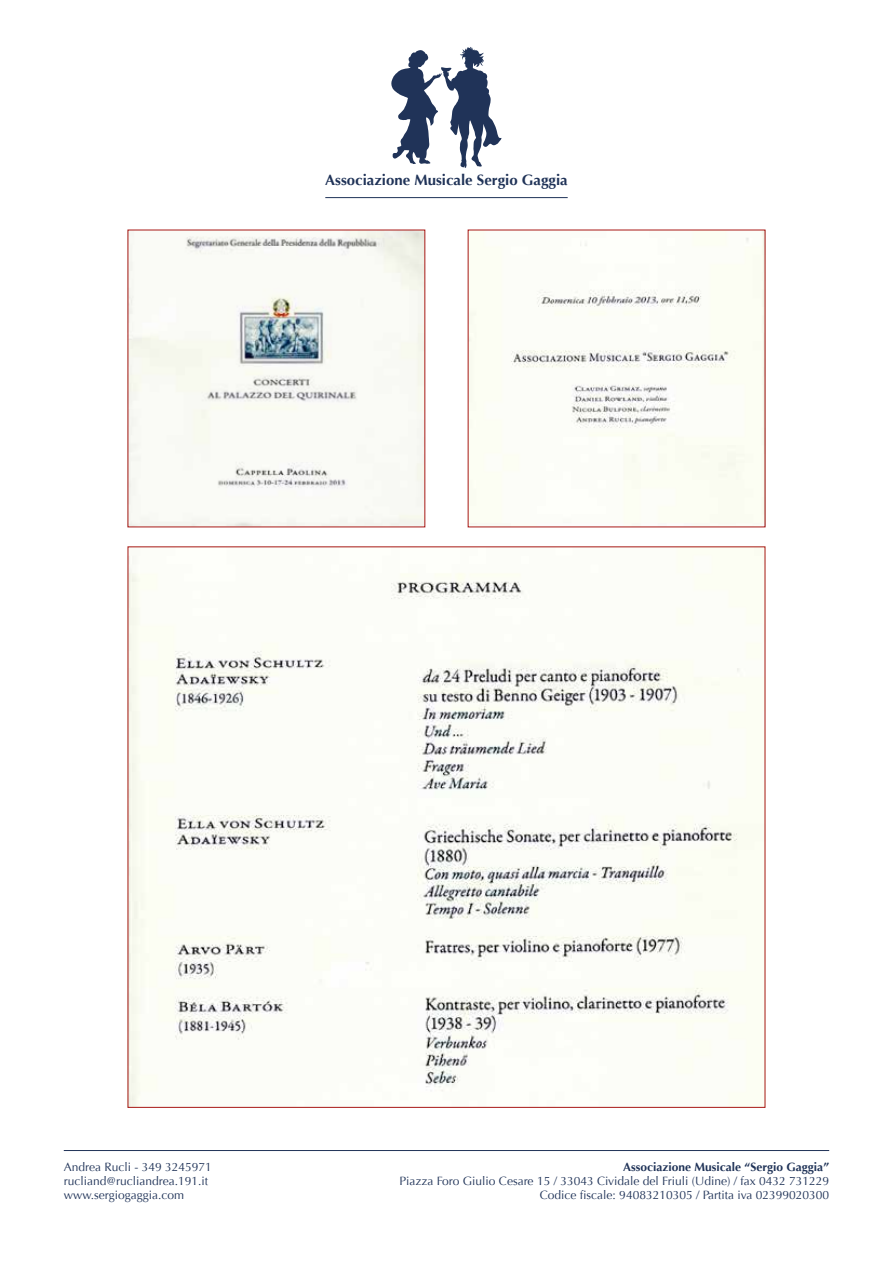
<style>
.page{position:relative;width:893px;height:1263px;background:#fff}
.page>*{position:absolute;margin:0;border:0;box-sizing:border-box;transform-origin:0 0}
.t1{font:700 15px "Optima";color:#203358}
.t2{font:12px/14.2px "Optima";color:#203358}
.t3{font:700 12px "Optima";color:#203358}
</style>
<div class="page">
<svg style="left:391px;top:47px;width:111px;height:121px"></svg>
<hr style="left:64px;top:1150px;width:765px;height:1px;background:#203358">
<hr style="left:325px;top:197px;width:243px;height:1px;background:#203358">
<img style="left:130px;top:232px;width:293px;height:293px">
<img style="left:130px;top:548px;width:633px;height:558px">
<img style="left:470px;top:232px;width:293px;height:293px">
<p class="t1" style="left:325px;top:171px;width:244px">Associazione Musicale Sergio Gaggia</p>
<p class="t2" style="left:64px;top:1160px;width:150px">Andrea Rucli - 349 3245971 rucliand@rucliandrea.191.it www.sergiogaggia.com</p>
<p class="t3" style="left:623px;top:1159px;width:208px">Associazione Musicale “Sergio Gaggia”</p>
<p class="t2" style="left:399px;top:1174px;width:431px;text-align:right">Piazza Foro Giulio Cesare 15 / 33043 Cividale del Friuli (Udine) / fax 0432 731229<br>Codice fiscale: 94083210305 / Partita iva 02399020300</p>
</div>
